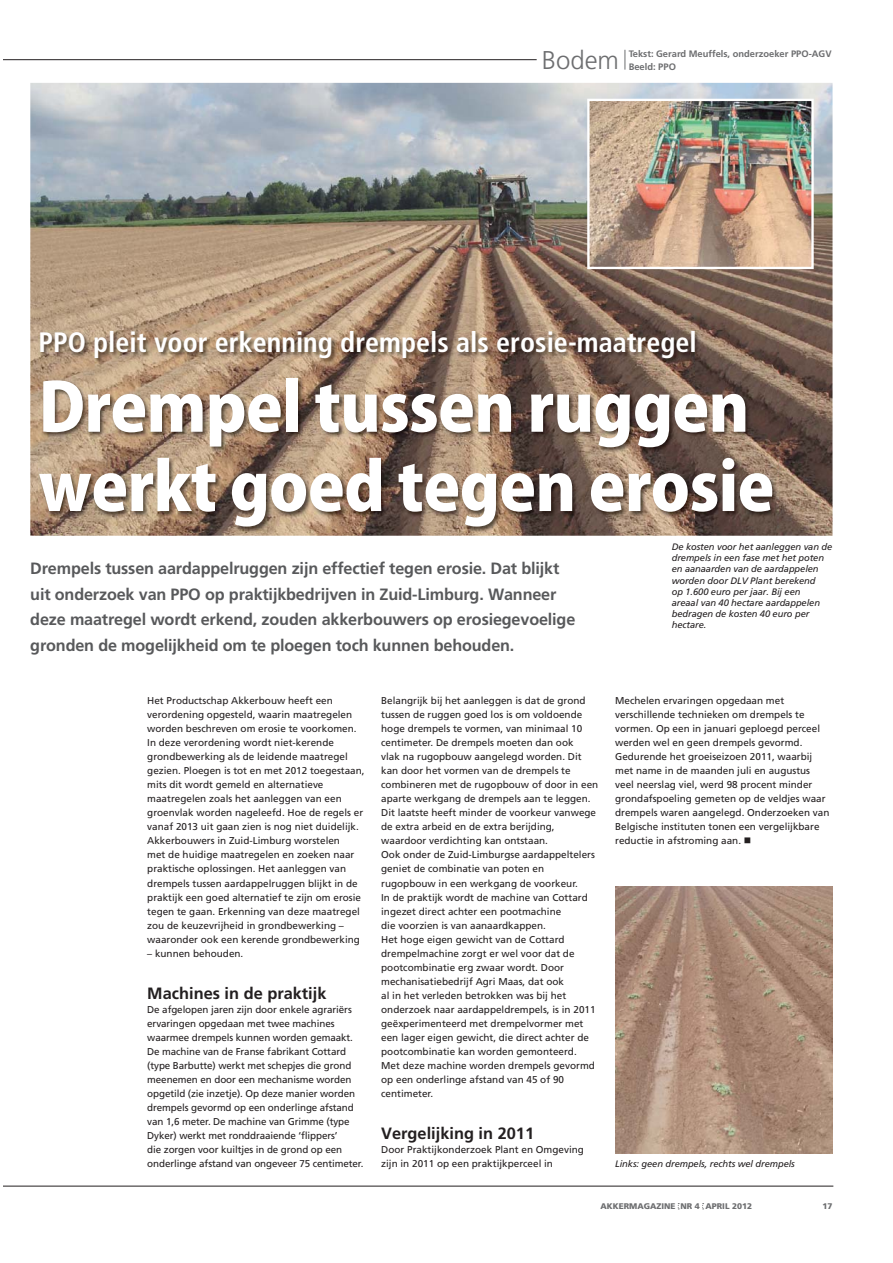
<style>
.page{position:relative;width:893px;height:1263px;background:#fff}
.page>*{position:absolute;margin:0;border:0;box-sizing:border-box;transform-origin:0 0}
.t1{font:66px/79.3px "Koz Go Pro Heavy 90 msp RKSJ H";letter-spacing:-.01em;color:#fff}
.t2{font:700 condensed 28.05px "Frutiger LT Std";color:#fff}
.t3{font:300 25.65px "Frutiger LT Std";color:#6d6e70}
.t4{font:700 16.35px/25.7px "Frutiger LT Std";letter-spacing:-.01em;color:#58595b}
.t5{font:700 16.35px "Frutiger LT Std";color:#231f20}
.t6{font:9.9px/14.1px "Frutiger LT Std";color:#231f20}
.t7{font:italic 9.3px/11.2px "Frutiger LT Std";letter-spacing:-.01em;color:#231f20}
.t8{font:700 9.3px/12.8px "Frutiger LT Std";color:#6d6e70}
.t9{font:900 8.25px "Frutiger LT Std";color:#6d6e70}
</style>
<div class="page">
<img style="left:30px;top:83px;width:802px;height:453px">
<img style="left:38px;top:330px;width:740px;height:203px">
<svg style="left:624px;top:50px;width:1px;height:20px"></svg>
<hr style="left:4px;top:59px;width:533px;height:1px;background:#231f20">
<hr style="left:4px;top:1186px;width:829px;height:1px;background:#231f20">
<svg style="left:702px;top:1203px;width:2px;height:7px"></svg>
<img style="left:590px;top:102px;width:221px;height:164px">
<div style="left:587px;top:99px;width:227px;height:170px;border:2px solid #fff"></div>
<img style="left:615px;top:886px;width:217px;height:267px">
<h3 class="t3" style="left:542px;top:49px;width:79px">Bodem</h3>
<p class="t8" style="left:629px;top:48px;width:204px">Tekst: Gerard Meuffels, onderzoeker PPO-AGV<br>Beeld: PPO</p>
<h2 class="t2" style="left:39px;top:331px;width:660px">PPO pleit voor erkenning drempels als erosie-maatregel</h2>
<h1 class="t1" style="left:39px;top:376px;width:737px">Drempel tussen ruggen werkt goed tegen erosie</h1>
<p class="t4" style="left:30px;top:556px;width:546px">Drempels tussen aardappelruggen zijn effectief tegen erosie. Dat blijkt uit onderzoek van PPO op praktijkbedrijven in Zuid-Limburg. Wanneer deze maatregel wordt erkend, zouden akkerbouwers op erosiegevoelige gronden de mogelijkheid om te ploegen toch kunnen behouden.</p>
<p class="t7" style="left:672px;top:541px;width:162px">De kosten voor het aanleggen van de drempels in een fase met het poten en aanaarden van de aardappelen worden door DLV Plant berekend<br>op 1.600 euro per jaar. Bij een<br>areaal van 40 hectare aardappelen bedragen de kosten 40 euro per hectare.</p>
<p class="t6" style="left:147px;top:694px;width:219px">Het Productschap Akkerbouw heeft een verordening opgesteld, waarin maatregelen worden beschreven om erosie te voorkomen.<br>In deze verordening wordt niet-kerende grondbewerking als de leidende maatregel gezien. Ploegen is tot en met 2012 toegestaan, mits dit wordt gemeld en alternatieve maatregelen zoals het aanleggen van een groenvlak worden nageleefd. Hoe de regels er vanaf 2013 uit gaan zien is nog niet duidelijk.<br>Akkerbouwers in Zuid-Limburg worstelen<br>met de huidige maatregelen en zoeken naar praktische oplossingen. Het aanleggen van drempels tussen aardappelruggen blijkt in de praktijk een goed alternatief te zijn om erosie tegen te gaan. Erkenning van deze maatregel zou de keuzevrijheid in grondbewerking – waaronder ook een kerende grondbewerking</p>
<p class="t6" style="left:147px;top:947px;width:98px">– kunnen behouden.</p>
<h3 class="t5" style="left:147px;top:986px;width:181px">Machines in de praktijk</h3>
<p class="t6" style="left:147px;top:1003px;width:218px">De afgelopen jaren zijn door enkele agrariërs ervaringen opgedaan met twee machines waarmee drempels kunnen worden gemaakt.<br>De machine van de Franse fabrikant Cottard (type Barbutte) werkt met schepjes die grond meenemen en door een mechanisme worden opgetild (zie inzetje). Op deze manier worden drempels gevormd op een onderlinge afstand van 1,6 meter. De machine van Grimme (type Dyker) werkt met ronddraaiende ‘flippers’<br>die zorgen voor kuiltjes in de grond op een onderlinge afstand van ongeveer 75 centimeter.</p>
<p class="t6" style="left:381px;top:694px;width:219px">Belangrijk bij het aanleggen is dat de grond tussen de ruggen goed los is om voldoende hoge drempels te vormen, van minimaal 10 centimeter. De drempels moeten dan ook<br>vlak na rugopbouw aangelegd worden. Dit kan door het vormen van de drempels te combineren met de rugopbouw of door in een aparte werkgang de drempels aan te leggen.<br>Dit laatste heeft minder de voorkeur vanwege de extra arbeid en de extra berijding, waardoor verdichting kan ontstaan.<br>Ook onder de Zuid-Limburgse aardappeltelers geniet de combinatie van poten en rugopbouw in een werkgang de voorkeur.<br>In de praktijk wordt de machine van Cottard ingezet direct achter een pootmachine<br>die voorzien is van aanaardkappen.<br>Het hoge eigen gewicht van de Cottard drempelmachine zorgt er wel voor dat de pootcombinatie erg zwaar wordt. Door mechanisatiebedrijf Agri Maas, dat ook<br>al in het verleden betrokken was bij het onderzoek naar aardappeldrempels, is in 2011 geëxperimenteerd met drempelvormer met een lager eigen gewicht, die direct achter de pootcombinatie kan worden gemonteerd.<br>Met deze machine worden drempels gevormd op een onderlinge afstand van 45 of 90 centimeter.</p>
<h3 class="t5" style="left:381px;top:1126px;width:154px">Vergelijking in 2011</h3>
<p class="t6" style="left:381px;top:1143px;width:204px">Door Praktijkonderzoek Plant en Omgeving zijn in 2011 op een praktijkperceel in</p>
<p class="t6" style="left:615px;top:694px;width:216px">Mechelen ervaringen opgedaan met verschillende technieken om drempels te vormen. Op een in januari geploegd perceel werden wel en geen drempels gevormd.<br>Gedurende het groeiseizoen 2011, waarbij met name in de maanden juli en augustus veel neerslag viel, werd 98 procent minder grondafspoeling gemeten op de veldjes waar drempels waren aangelegd. Onderzoeken van Belgische instituten tonen een vergelijkbare reductie in afstroming aan.</p>
<p class="t7" style="left:615px;top:1158px;width:181px">Links: geen drempels, rechts wel drempels</p>
<p class="t9" style="left:600px;top:1203px;width:153px">AKKERMAGAZINE NR 4 APRIL 2012</p>
<p class="t9" style="left:822px;top:1203px;width:12px">17</p>
</div>
